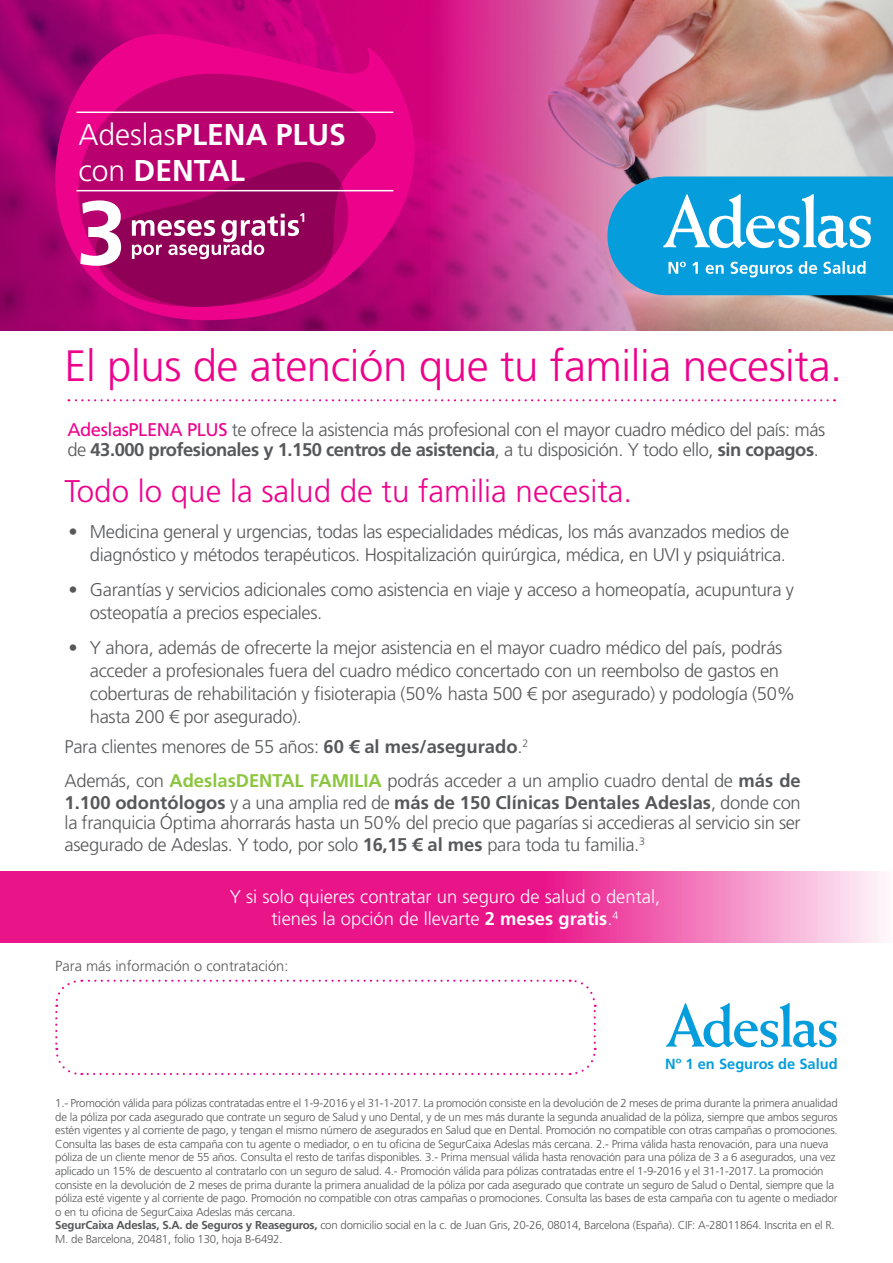
<style>
.page{position:relative;width:893px;height:1263px;background:#fff}
.page>*{position:absolute;margin:0;border:0;box-sizing:border-box;transform-origin:0 0}
.t1{font:700 90.45px "Frutiger LT Std";color:#fff}
.t2{font:300 43.8px "Frutiger LT Std";letter-spacing:-.01em;color:#ed028c}
.t3{font:300 31.35px "Frutiger LT Std";color:#ed028c}
.t4{font:700 30.15px/36.5px "Frutiger LT Std";color:#fff}
.t5{font:300 18.45px/23px "Frutiger LT Std";letter-spacing:-.02em;color:#57585a}
.t6{font:300 18.45px "Frutiger LT Std";color:#fff}
.t7{font:700 14.7px "Frutiger LT Std";color:#069ddc}
.t8{font:300 14.55px "Frutiger LT Std";color:#57585a}
.t9{font:700 12.75px "Frutiger LT Std";color:#fff}
.t10{font:300 11.55px "Frutiger LT Std";letter-spacing:-.02em;color:#57585a}
.s1{font-weight:300}
.s2{font-weight:400;color:#ed028c}
.s3{font-weight:700}
.s4{font-weight:700;color:#8bc63e}
</style>
<div class="page">
<img style="left:707px;top:0;width:186px;height:331px">
<img style="left:0;top:0;width:707px;height:331px">
<svg style="left:666px;top:1003px;width:170px;height:44px"></svg>
<svg style="left:55px;top:979px;width:542px;height:96px"></svg>
<svg style="left:68px;top:399px;width:760px;height:2px"></svg>
<svg style="left:0;top:872px;width:883px;height:71px;background:#ed3f9e"></svg>
<svg style="left:55px;top:34px;width:416px;height:286px;background:#cc057f"></svg>
<svg style="left:77px;top:74px;width:300px;height:233px;background:#c60277"></svg>
<hr style="left:76px;top:112px;width:317px;height:1px;background:#fff">
<hr style="left:76px;top:190px;width:317px;height:1px;background:#fff">
<svg style="left:94px;top:162px;width:256px;height:145px;background:#a8116c"></svg>
<svg style="left:607px;top:176px;width:286px;height:119px;background:#2fa8dd"></svg>
<p class="t4" style="left:78px;top:116px;width:269px"><span class="s1">Adeslas</span>PLENA PLUS <span class="s1">con</span> DENTAL</p>
<p class="t9" style="left:299px;top:210px;width:9px">1</p>
<p class="t1" style="left:76px;top:180px;width:52px">3</p>
<p class="t2" style="left:65px;top:341px;width:779px">El plus de atención que tu familia necesita.</p>
<p class="t5" style="left:67px;top:419px;width:759px;line-height:20.2px"><span class="s2">AdeslasPLENA PLUS</span> te ofrece la asistencia más profesional con el mayor cuadro médico del país: más de <span class="s3">43.000 profesionales y 1.150 centros de asistencia</span>, a tu disposición. Y todo ello, <span class="s3">sin copagos</span>.</p>
<p class="t3" style="left:65px;top:473px;width:569px">Todo lo que la salud de tu familia necesita.</p>
<p class="t5" style="left:68px;top:521px;width:722px;text-align:right">• Medicina general y urgencias, todas las especialidades médicas, los más avanzados medios de diagnóstico y métodos terapéuticos. Hospitalización quirúrgica, médica, en UVI y psiquiátrica.</p>
<p class="t5" style="left:90px;top:578px;width:706px;text-indent:-22px">• Garantías y servicios adicionales como asistencia en viaje y acceso a homeopatía, acupuntura y osteopatía a precios especiales.</p>
<p class="t5" style="left:90px;top:636px;width:707px;text-indent:-22px">• Y ahora, además de ofrecerte la mejor asistencia en el mayor cuadro médico del país, podrás acceder a profesionales fuera del cuadro médico concertado con un reembolso de gastos en coberturas de rehabilitación y fisioterapia (50% hasta 500 € por asegurado) y podología (50% hasta 200 € por asegurado).</p>
<p class="t5" style="left:65px;top:735px;width:465px">Para clientes menores de 55 años: <span class="s3">60 € al mes/asegurado</span>.<sup>2</sup></p>
<p class="t5" style="left:65px;top:769px;width:738px;line-height:22px">Además, con <span class="s4">AdeslasDENTAL FAMILIA</span> podrás acceder a un amplio cuadro dental de <span class="s3">más de<br>1.100 odontólogos</span> y a una amplia red de <span class="s3">más de 150 Clínicas Dentales Adeslas</span>, donde con</p>
<p class="t5" style="left:65px;top:812px;width:738px;line-height:22px">la franquicia Óptima ahorrarás hasta un 50% del precio que pagarías si accedieras al servicio sin ser asegurado de Adeslas. Y todo, por solo <span class="s3">16,15 € al mes</span> para toda tu familia.<sup>3</sup></p>
<p class="t6" style="left:230px;top:886px;width:432px">Y si solo quieres contratar un seguro de salud o dental,</p>
<p class="t6" style="left:271px;top:908px;width:349px">tienes la opción de llevarte <span class="s3">2 meses gratis</span>.<sup>4</sup></p>
<p class="t8" style="left:55px;top:958px;width:235px">Para más información o contratación:</p>
<p class="t7" style="left:665px;top:1055px;width:174px">Nº 1 en Seguros de Salud</p>
<p class="t10" style="left:55px;top:1096px;width:784px">1.- Promoción válida para pólizas contratadas entre el 1-9-2016 y el 31-1-2017. La promoción consiste en la devolución de 2 meses de prima durante la primera anualidad</p>
<p class="t10" style="left:55px;top:1110px;width:784px">de la póliza por cada asegurado que contrate un seguro de Salud y uno Dental, y de un mes más durante la segunda anualidad de la póliza, siempre que ambos seguros</p>
<p class="t10" style="left:55px;top:1124px;width:784px">estén vigentes y al corriente de pago, y tengan el mismo número de asegurados en Salud que en Dental. Promoción no compatible con otras campañas o promociones.</p>
<p class="t10" style="left:55px;top:1137px;width:775px">Consulta las bases de esta campaña con tu agente o mediador, o en tu oficina de SegurCaixa Adeslas más cercana. 2.- Prima válida hasta renovación, para una nueva</p>
<p class="t10" style="left:55px;top:1151px;width:782px">póliza de un cliente menor de 55 años. Consulta el resto de tarifas disponibles. 3.- Prima mensual válida hasta renovación para una póliza de 3 a 6 asegurados, una vez</p>
<p class="t10" style="left:55px;top:1164px;width:770px">aplicado un 15% de descuento al contratarlo con un seguro de salud. 4.- Promoción válida para pólizas contratadas entre el 1-9-2016 y el 31-1-2017. La promoción</p>
<p class="t10" style="left:55px;top:1178px;width:780px">consiste en la devolución de 2 meses de prima durante la primera anualidad de la póliza por cada asegurado que contrate un seguro de Salud o Dental, siempre que la</p>
<p class="t10" style="left:55px;top:1191px;width:784px">póliza esté vigente y al corriente de pago. Promoción no compatible con otras campañas o promociones. Consulta las bases de esta campaña con tu agente o mediador</p>
<p class="t10" style="left:55px;top:1205px;width:242px">o en tu oficina de SegurCaixa Adeslas más cercana.</p>
<p class="t10" style="left:55px;top:1219px;width:781px"><span class="s3">SegurCaixa Adeslas, S.A. de Seguros y Reaseguros,</span> con domicilio social en la c. de Juan Gris, 20-26, 08014, Barcelona (España). CIF: A-28011864. Inscrita en el R.</p>
<p class="t10" style="left:55px;top:1232px;width:229px">M. de Barcelona, 20481, folio 130, hoja B-6492.</p>
</div>
